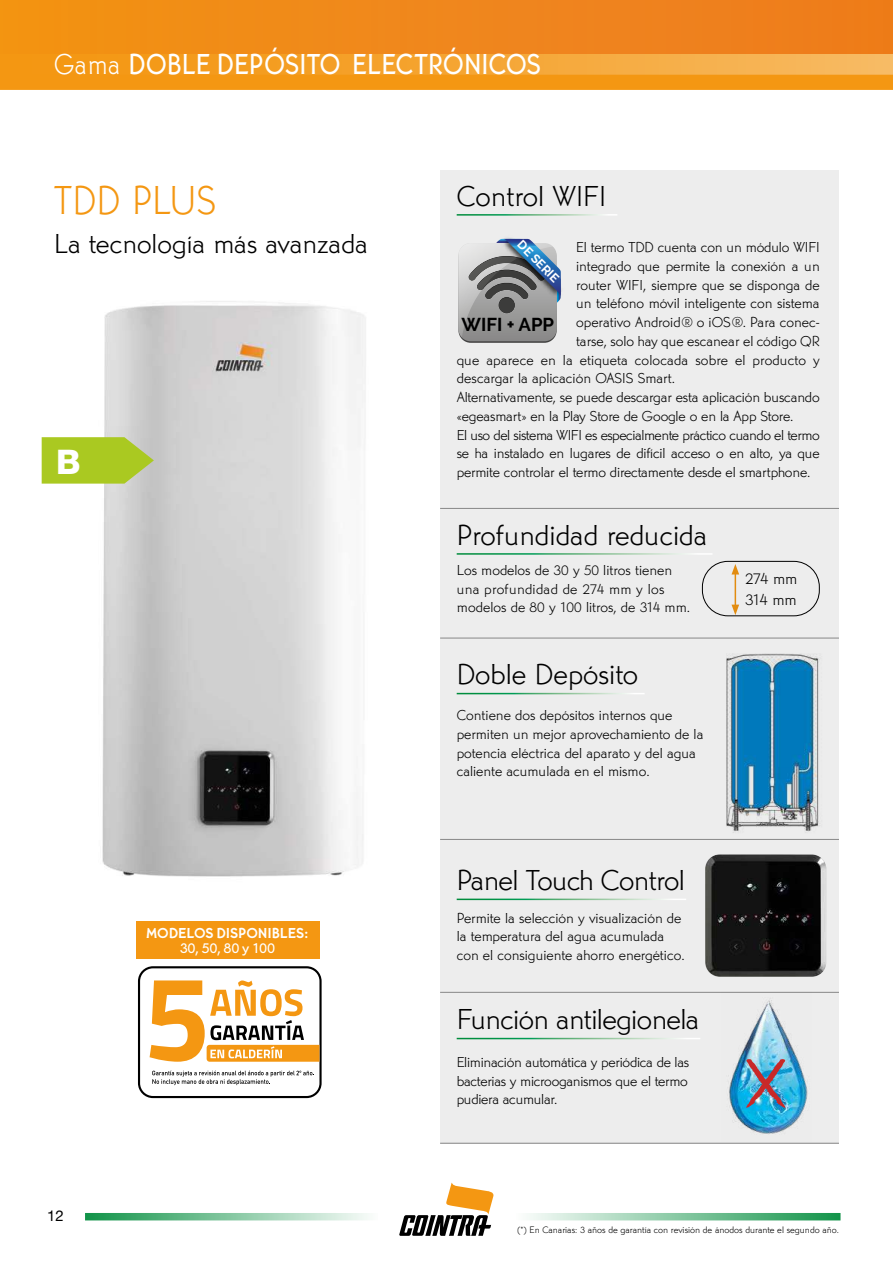
<style>
.page{position:relative;width:893px;height:1263px;background:#fff}
.page>*{position:absolute;margin:0;border:0;box-sizing:border-box;transform-origin:0 0}
.t1{font:300 42px "Martin Got URWTOT";letter-spacing:.02em;color:#f49712;scale:.9 1}
.t2{font:800 33.9px "Helvetica Neue";color:#fff}
.t3{font:300 30px "Martin Got URWTOT";color:#000}
.t4{font:300 30px "Martin Got URWTOT";letter-spacing:-.02em;color:#000}
.t5{font:500 30px "Martin Got URWTOT";letter-spacing:.02em;color:#fff;scale:.9 1}
.t6{font:300 28.5px "Martin Got URWTOT";color:#000}
.t7{font:700 18.6px "Raleway";color:#000}
.t8{font:300 16.5px/21px "Martin Got URWTOT";letter-spacing:-.045em;color:#000}
.t9{font:300 15px/18.8px "Martin Got URWTOT";color:#000}
.t10{font:300 15px "Martin Got URWTOT";letter-spacing:-.03em;color:#000}
.t11{font:700 15px "Martin Got URWTOT";letter-spacing:-.01em;color:#fff}
.t12{font:500 15px "Martin Got URWTOT";letter-spacing:-.01em;color:#fff}
.t13{font:15px "Helvetica Neue LT";color:#000}
.t14{font:700 12.3px "Raleway";color:#fff}
.t15{font:300 9.75px "Martin Got URWTOT";color:#000}
.s1{font-weight:300}
</style>
<div class="page">
<div style="left:0;top:0;width:893px;height:75px;background:linear-gradient(to right,#f39309,#f7b95f)"></div>
<div style="left:0;top:0;width:893px;height:54px;background:#f0871b"></div>
<div style="left:0;top:75px;width:893px;height:15px;background:#f49712"></div>
<svg style="left:399px;top:1182px;width:95px;height:54px"></svg>
<svg style="left:85px;top:1213px;width:283px;height:7px;background:#82c69f"></svg>
<svg style="left:529px;top:1213px;width:311px;height:7px;background:#83c69f"></svg>
<div style="left:440px;top:170px;width:399px;height:974px;background:#ededed"></div>
<img style="left:102px;top:301px;width:264px;height:576px">
<img style="left:502px;top:238px;width:60px;height:54px">
<svg style="left:458px;top:239px;width:103px;height:104px;background:#8f969d"></svg>
<hr style="left:457px;top:693px;width:188px;height:1px;background:#fff">
<hr style="left:457px;top:898px;width:229px;height:2px;background:#fff">
<hr style="left:457px;top:1038px;width:243px;height:1px;background:#fff">
<img style="left:726px;top:653px;width:94px;height:180px">
<img style="left:705px;top:854px;width:121px;height:123px">
<hr style="left:440px;top:508px;width:399px;height:1px;background:#878787">
<hr style="left:440px;top:638px;width:399px;height:1px;background:#878787">
<hr style="left:440px;top:839px;width:399px;height:1px;background:#878787">
<hr style="left:440px;top:992px;width:399px;height:1px;background:#878787">
<hr style="left:457px;top:553px;width:255px;height:2px;background:#fff">
<div style="left:702px;top:561px;width:118px;height:55px;border:1px solid #000;border-radius:26px"></div>
<hr style="left:735px;top:572px;width:1px;height:35px;background:#f49712">
<svg style="left:731px;top:564px;width:8px;height:10px"></svg>
<svg style="left:731px;top:605px;width:8px;height:10px"></svg>
<hr style="left:457px;top:214px;width:160px;height:2px;background:#fff">
<div style="left:136px;top:921px;width:184px;height:37px;background:#f49712"></div>
<img style="left:722px;top:991px;width:90px;height:152px">
<img style="left:746px;top:1059px;width:40px;height:49px">
<svg style="left:42px;top:437px;width:112px;height:47px;background:#aec939"></svg>
<svg style="left:138px;top:966px;width:184px;height:132px"></svg>
<hr style="left:440px;top:1143px;width:399px;height:1px;background:#878787">
<h3 class="t5" style="left:54px;top:46px;width:543px"><span class="s1">Gama</span> DOBLE DEPÓSITO ELECTRÓNICOS</h3>
<h1 class="t1" style="left:54px;top:176px;width:182px">TDD PLUS</h1>
<h3 class="t6" style="left:54px;top:226px;width:316px">La tecnología más avanzada</h3>
<h2 class="t2" style="left:56px;top:441px;width:26px">B</h2>
<p class="t11" style="left:146px;top:924px;width:164px">MODELOS DISPONIBLES:</p>
<p class="t12" style="left:180px;top:939px;width:97px">30, 50, 80 y 100</p>
<p class="t13" style="left:47px;top:1206px;width:18px">12</p>
<h3 class="t3" style="left:457px;top:178px;width:151px">Control WIFI</h3>
<p class="t9" style="left:576px;top:238px;width:245px">El termo TDD cuenta con un módulo WIFI</p>
<p class="t9" style="left:576px;top:256px;width:245px">integrado que permite la conexión a un</p>
<p class="t9" style="left:576px;top:275px;width:245px">router WIFI, siempre que se disponga de</p>
<p class="t9" style="left:576px;top:294px;width:245px">un teléfono móvil inteligente con sistema</p>
<p class="t9" style="left:576px;top:313px;width:245px">operativo Android® o iOS®. Para conec-</p>
<p class="t9" style="left:576px;top:331px;width:245px">tarse, solo hay que escanear el código QR</p>
<p class="t9" style="left:457px;top:350px;width:364px">que aparece en la etiqueta colocada sobre el producto y</p>
<p class="t9" style="left:457px;top:369px;width:220px">descargar la aplicación OASIS Smart.</p>
<p class="t9" style="left:457px;top:388px;width:364px">Alternativamente, se puede descargar esta aplicación buscando</p>
<p class="t9" style="left:457px;top:406px;width:338px">«egeasmart» en la Play Store de Google o en la App Store.</p>
<p class="t10" style="left:457px;top:426px;width:364px">El uso del sistema WIFI es especialmente práctico cuando el termo</p>
<p class="t9" style="left:457px;top:444px;width:364px">se ha instalado en lugares de difícil acceso o en alto, ya que</p>
<p class="t9" style="left:457px;top:463px;width:355px">permite controlar el termo directamente desde el smartphone.</p>
<p class="t14" style="left:524px;top:237px;width:55px;rotate:45deg">DE SERIE</p>
<p class="t7" style="left:461px;top:313px;width:94px">WIFI + APP</p>
<h3 class="t3" style="left:457px;top:517px;width:252px">Profundidad reducida</h3>
<p class="t9" style="left:457px;top:560px;width:235px">Los modelos de 30 y 50 litros tienen una profundidad de 274 mm y los modelos de 80 y 100 litros, de 314 mm.</p>
<h3 class="t3" style="left:457px;top:657px;width:183px">Doble Depósito</h3>
<p class="t9" style="left:457px;top:706px;width:248px">Contiene dos depósitos internos que permiten un mejor aprovechamiento de la potencia eléctrica del aparato y del agua caliente acumulada en el mismo.</p>
<h3 class="t4" style="left:457px;top:862px;width:230px">Panel Touch Control</h3>
<p class="t9" style="left:457px;top:908px;width:229px">Permite la selección y visualización de la temperatura del agua acumulada con el consiguiente ahorro energético.</p>
<h3 class="t4" style="left:457px;top:1001px;width:244px">Función antilegionela</h3>
<p class="t9" style="left:457px;top:1052px;width:234px;text-align:justify">Eliminación automática y periódica de las bacterias y microoganismos que el termo pudiera acumular.</p>
<p class="t8" style="left:745px;top:568px;width:54px">274 mm<br>314 mm</p>
<p class="t15" style="left:517px;top:1224px;width:323px">(*) En Canarias: 3 años de garantía con revisión de ánodos durante el segundo año.</p>
</div>
